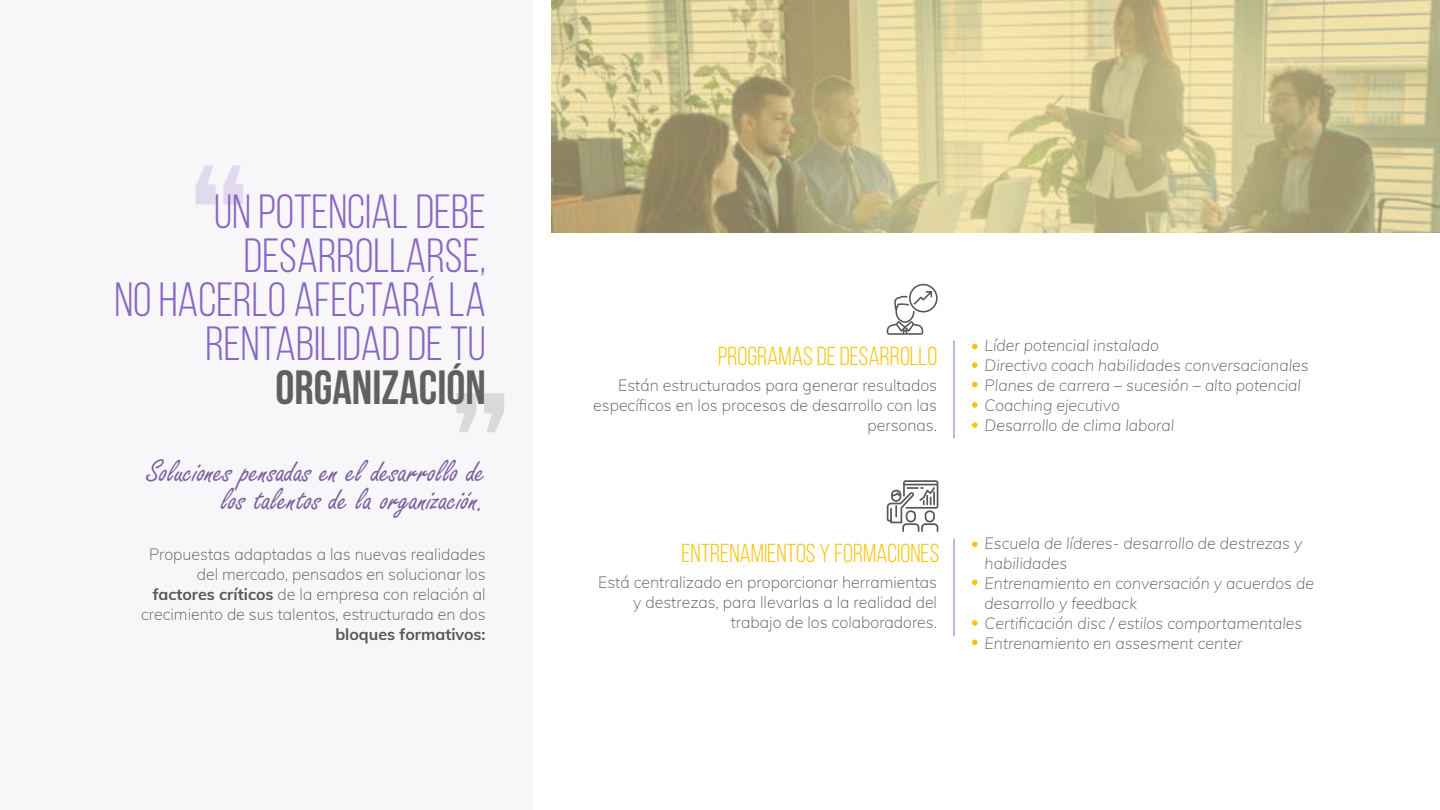
<style>
.page{position:relative;width:1440px;height:810px;background:#fff}
.page>*{position:absolute;margin:0;border:0;box-sizing:border-box;transform-origin:0 0}
.t1{font:48px/44px "Bebas Neue";color:#8a66c3;text-align:right}
.t2{font:48px "Bebas Neue";color:#606060}
.t3{font:34px/28px "Freestyle Script";color:#7a609f;text-align:right}
.t4{font:26px "Bebas Neue";color:#f8c50a}
.t5{font:200 16px/20px "Muli";color:#575757;text-align:right}
.t6{font:italic 200 16px/20px "Muli";color:#575757}
.t7{font:700 16px "Muli";color:#575757}
.s1{font-weight:700}
</style>
<div class="page">
<div style="left:0;top:0;width:533px;height:810px;background:#f7f7f9"></div>
<svg style="left:196px;top:165px;width:47px;height:39px"></svg>
<svg style="left:456px;top:393px;width:48px;height:39px"></svg>
<hr style="left:954px;top:341px;width:1px;height:97px;background:#8a66c3">
<hr style="left:954px;top:539px;width:1px;height:97px;background:#8a66c3">
<svg style="left:972px;top:344px;width:6px;height:5px"></svg>
<svg style="left:972px;top:362px;width:6px;height:6px"></svg>
<svg style="left:972px;top:382px;width:6px;height:5px"></svg>
<svg style="left:972px;top:402px;width:6px;height:6px"></svg>
<svg style="left:972px;top:422px;width:6px;height:6px"></svg>
<svg style="left:972px;top:542px;width:6px;height:5px"></svg>
<svg style="left:972px;top:580px;width:6px;height:5px"></svg>
<svg style="left:972px;top:620px;width:6px;height:6px"></svg>
<svg style="left:972px;top:640px;width:6px;height:5px"></svg>
<svg style="left:887px;top:284px;width:51px;height:51px"></svg>
<svg style="left:887px;top:480px;width:51px;height:52px"></svg>
<svg style="left:552px;top:0;width:888px;height:232px;background:#cbc08f"></svg>
<h1 class="t1" style="left:114px;top:189px;width:373px">UN POTENCIAL DEBE<br>DESARROLLARSE,<br>NO HACERLO AFECTARÁ LA<br>RENTABILIDAD DE TU</h1>
<h1 class="t2" style="left:275px;top:361px;width:212px">ORGANIZACIÓN</h1>
<h2 class="t3" style="left:147px;top:459px;width:340px">Soluciones pensadas en el desarrollo de los talentos de la organización.</h2>
<p class="t5" style="left:141px;top:543px;width:346px">Propuestas adaptadas a las nuevas realidades del mercado, pensados en solucionar los <span class="s1">factores críticos</span> de la empresa con relación al crecimiento de sus talentos, estructurada en dos</p>
<p class="t7" style="left:335px;top:623px;width:152px">bloques formativos:</p>
<h3 class="t4" style="left:718px;top:342px;width:221px">PROGRAMAS DE DESARROLLO</h3>
<p class="t5" style="left:593px;top:374px;width:346px">Están estructurados para generar resultados específicos en los procesos de desarrollo con las personas.</p>
<p class="t6" style="left:985px;top:334px;width:326px">Líder potencial instalado<br>Directivo coach habilidades conversacionales Planes de carrera – sucesión – alto potencial Coaching ejecutivo<br>Desarrollo de clima laboral</p>
<h3 class="t4" style="left:681px;top:540px;width:259px">ENTRENAMIENTOS Y FORMACIONES</h3>
<p class="t6" style="left:985px;top:532px;width:331px">Escuela de líderes- desarrollo de destrezas y habilidades<br>Entrenamiento en conversación y acuerdos de desarrollo y feedback<br>Certificación disc / estilos comportamentales Entrenamiento en assesment center</p>
<p class="t5" style="left:598px;top:572px;width:341px">Está centralizado en proporcionar herramientas y destrezas, para llevarlas a la realidad del trabajo de los colaboradores.</p>
</div>
